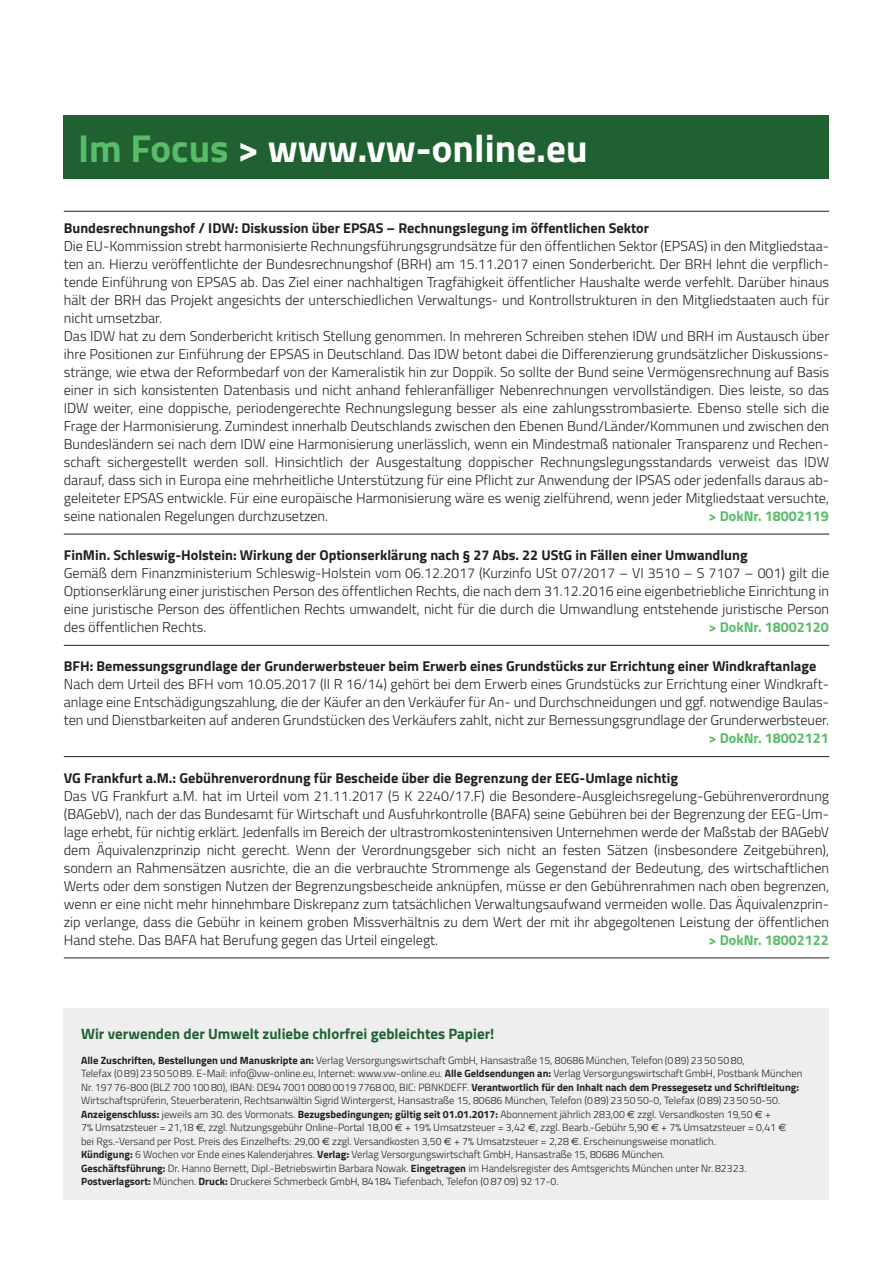
<style>
.page{position:relative;width:893px;height:1263px;background:#fff}
.page>*{position:absolute;margin:0;border:0;box-sizing:border-box;transform-origin:0 0}
.t1{font:700 39px "Titillium Web";color:#fff}
.t2{font:700 15px "Titillium Web";color:#206131}
.t3{font:300 14.25px/18px "Titillium Web";color:#231f20}
.t4{font:700 14.25px "Titillium Web";color:#231f20}
.t5{font:700 14.25px "Titillium Web";color:#59bc68}
.t6{font:300 10.5px/13.5px "Titillium Web";color:#231f20}
.s1{color:#59bc68}
.s2{font-weight:700}
.s3{font-family:"Euro Sans";font-weight:400}
</style>
<div class="page">
<div style="left:64px;top:115px;width:765px;height:64px;background:#206131"></div>
<div style="left:64px;top:1008px;width:765px;height:191px;background:#eeeeef"></div>
<hr style="left:64px;top:211px;width:765px;height:1px;background:#231f20">
<hr style="left:64px;top:534px;width:765px;height:1px;background:#231f20">
<hr style="left:64px;top:645px;width:765px;height:1px;background:#231f20">
<hr style="left:64px;top:756px;width:765px;height:1px;background:#231f20">
<hr style="left:64px;top:957px;width:765px;height:1px;background:#231f20">
<p class="t1" style="left:78px;top:118px;width:511px"><span class="s1">Im Focus</span> &gt; www.vw-online.eu</p>
<p class="t3" style="left:64px;top:218px;width:767px"><span class="s2">Bundesrechnungshof / IDW: Diskussion über EPSAS – Rechnungslegung im öffentlichen Sektor<br></span>Die EU-Kommission strebt harmonisierte Rechnungsführungsgrundsätze für den öffentlichen Sektor (EPSAS) in den Mitgliedstaa&shy;ten an. Hierzu veröffentlichte der Bundesrechnungshof (BRH) am 15.11.2017 einen Sonderbericht. Der BRH lehnt die verpflich&shy;tende Einführung von EPSAS ab. Das Ziel einer nachhaltigen Tragfähigkeit öffentlicher Haushalte werde verfehlt. Darüber hinaus hält der BRH das Projekt angesichts der unterschiedlichen Verwaltungs- und Kontrollstrukturen in den Mitgliedstaaten auch für nicht umsetzbar.<br>Das IDW hat zu dem Sonderbericht kritisch Stellung genommen. In mehreren Schreiben stehen IDW und BRH im Austausch über ihre Positionen zur Einführung der EPSAS in Deutschland. Das IDW betont dabei die Differenzierung grundsätzlicher Diskussions&shy;stränge, wie etwa der Reformbedarf von der Kameralistik hin zur Doppik. So sollte der Bund seine Vermögensrechnung auf Basis einer in sich konsistenten Datenbasis und nicht anhand fehleranfälliger Nebenrechnungen vervollständigen. Dies leiste, so das IDW weiter, eine doppische, periodengerechte Rechnungslegung besser als eine zahlungsstrombasierte. Ebenso stelle sich die Frage der Harmonisierung. Zumindest innerhalb Deutschlands zwischen den Ebenen Bund/Länder/Kommunen und zwischen den Bundesländern sei nach dem IDW eine Harmonisierung unerlässlich, wenn ein Mindestmaß nationaler Transparenz und Rechen&shy;schaft sichergestellt werden soll. Hinsichtlich der Ausgestaltung doppischer Rechnungslegungsstandards verweist das IDW darauf, dass sich in Europa eine mehrheitliche Unterstützung für eine Pflicht zur Anwendung der IPSAS oder jedenfalls daraus ab&shy;geleiteter EPSAS entwickle. Für eine europäische Harmonisierung wäre es wenig zielführend, wenn jeder Mitgliedstaat versuchte, seine nationalen Regelungen durchzusetzen.</p>
<p class="t5" style="left:709px;top:505px;width:122px">&gt; DokNr. 18002119</p>
<p class="t3" style="left:64px;top:545px;width:767px"><span class="s2">FinMin. Schleswig-Holstein: Wirkung der Optionserklärung nach § 27 Abs. 22 UStG in Fällen einer Umwandlung<br></span>Gemäß dem Finanzministerium Schleswig-Holstein vom 06.12.2017 (Kurzinfo USt 07/2017 – VI 3510 – S 7107 – 001) gilt die Optionserklärung einer juristischen Person des öffentlichen Rechts, die nach dem 31.12.2016 eine eigenbetriebliche Einrichtung in eine juristische Person des öffentlichen Rechts umwandelt, nicht für die durch die Umwandlung entstehende juristische Person des öffentlichen Rechts.</p>
<p class="t5" style="left:709px;top:616px;width:122px">&gt; DokNr. 18002120</p>
<p class="t4" style="left:64px;top:656px;width:754px">BFH: Bemessungsgrundlage der Grunderwerbsteuer beim Erwerb eines Grundstücks zur Errichtung einer Windkraftanlage</p>
<p class="t3" style="left:64px;top:675px;width:767px">Nach dem Urteil des BFH vom 10.05.2017 (II R 16/14) gehört bei dem Erwerb eines Grundstücks zur Errichtung einer Windkraft-</p>
<p class="t3" style="left:64px;top:693px;width:767px">anlage eine Entschädigungszahlung, die der Käufer an den Verkäufer für An- und Durchschneidungen und ggf. notwendige Baulas-</p>
<p class="t3" style="left:64px;top:711px;width:767px">ten und Dienstbarkeiten auf anderen Grundstücken des Verkäufers zahlt, nicht zur Bemessungsgrundlage der Grunderwerbsteuer.</p>
<p class="t5" style="left:709px;top:728px;width:122px">&gt; DokNr. 18002121</p>
<p class="t3" style="left:64px;top:768px;width:767px"><span class="s2">VG Frankfurt a.M.: Gebührenverordnung für Bescheide über die Begrenzung der EEG-Umlage nichtig<br></span>Das VG Frankfurt a.M. hat im Urteil vom 21.11.2017 (5 K 2240/17.F) die Besondere-Ausgleichsregelung-Gebührenverordnung (BAGebV), nach der das Bundesamt für Wirtschaft und Ausfuhrkontrolle (BAFA) seine Gebühren bei der Begrenzung der EEG-Um&shy;lage erhebt, für nichtig erklärt. Jedenfalls im Bereich der ultrastromkostenintensiven Unternehmen werde der Maßstab der BAGebV dem Äquivalenzprinzip nicht gerecht. Wenn der Verordnungsgeber sich nicht an festen Sätzen (insbesondere Zeitgebühren), sondern an Rahmensätzen ausrichte, die an die verbrauchte Strommenge als Gegenstand der Bedeutung, des wirtschaftlichen Werts oder dem sonstigen Nutzen der Begrenzungsbescheide anknüpfen, müsse er den Gebührenrahmen nach oben begrenzen, wenn er eine nicht mehr hinnehmbare Diskrepanz zum tatsächlichen Verwaltungsaufwand vermeiden wolle. Das Äquivalenzprin&shy;zip verlange, dass die Gebühr in keinem groben Missverhältnis zu dem Wert der mit ihr abgegoltenen Leistung der öffentlichen Hand stehe. Das BAFA hat Berufung gegen das Urteil eingelegt.</p>
<p class="t5" style="left:709px;top:929px;width:122px">&gt; DokNr. 18002122</p>
<p class="t2" style="left:81px;top:1022px;width:415px">Wir verwenden der Umwelt zuliebe chlorfrei gebleichtes Papier!</p>
<p class="t6" style="left:81px;top:1052px;width:723px"><span class="s2">Alle Zuschriften, Bestellungen und Manuskripte an:</span> Verlag Versorgungswirtschaft GmbH, Hansastraße 15, 80686 München, Telefon (0 89) 23 50 50 80,<br>Telefax (0 89) 23 50 50 89. E-Mail: info@vw-online.eu, Internet: www.vw-online.eu. <span class="s2">Alle Geldsendungen an:</span> Verlag Versorgungswirtschaft GmbH, Postbank München Nr. 197 76-800 (BLZ 700 100 80), IBAN: DE94 7001 0080 0019 7768 00, BIC: PBNKDEFF. <span class="s2">Verantwortlich für den Inhalt nach dem Pressegesetz und Schriftleitung:<br></span>Wirtschaftsprüferin, Steuerberaterin, Rechtsanwältin Sigrid Wintergerst, Hansastraße 15, 80686 München, Telefon (0 89) 23 50 50-0, Telefax (0 89) 23 50 50-50.<br><span class="s2">Anzeigenschluss:</span> jeweils am 30. des Vormonats. <span class="s2">Bezugsbedingungen; gültig seit 01.01.2017:</span> Abonnement jährlich 283,00 <span class="s3">€</span> zzgl. Versandkosten 19,50 <span class="s3">€</span> +<br>7% Umsatzsteuer = 21,18 <span class="s3">€</span>, zzgl. Nutzungsgebühr Online-Portal 18,00 <span class="s3">€</span> + 19% Umsatzsteuer = 3,42 <span class="s3">€</span>, zzgl. Bearb.-Gebühr 5,90 <span class="s3">€</span> + 7% Umsatzsteuer = 0,41 <span class="s3">€<br></span>bei Rgs.-Versand per Post. Preis des Einzelhefts: 29,00 <span class="s3">€</span> zzgl. Versandkosten 3,50 <span class="s3">€</span> + 7% Umsatzsteuer = 2,28 <span class="s3">€</span>. Erscheinungsweise monatlich.<br><span class="s2">Kündigung:</span> 6 Wochen vor Ende eines Kalenderjahres. <span class="s2">Verlag:</span> Verlag Versorgungswirtschaft GmbH, Hansastraße 15, 80686 München.<br><span class="s2">Geschäftsführung:</span> Dr. Hanno Bernett, Dipl.-Betriebswirtin Barbara Nowak. <span class="s2">Eingetragen</span> im Handelsregister des Amtsgerichts München unter Nr. 82323.<br><span class="s2">Postverlagsort:</span> München. <span class="s2">Druck:</span> Druckerei Schmerbeck GmbH, 84184 Tiefenbach, Telefon (0 87 09) 92 17-0.</p>
</div>
